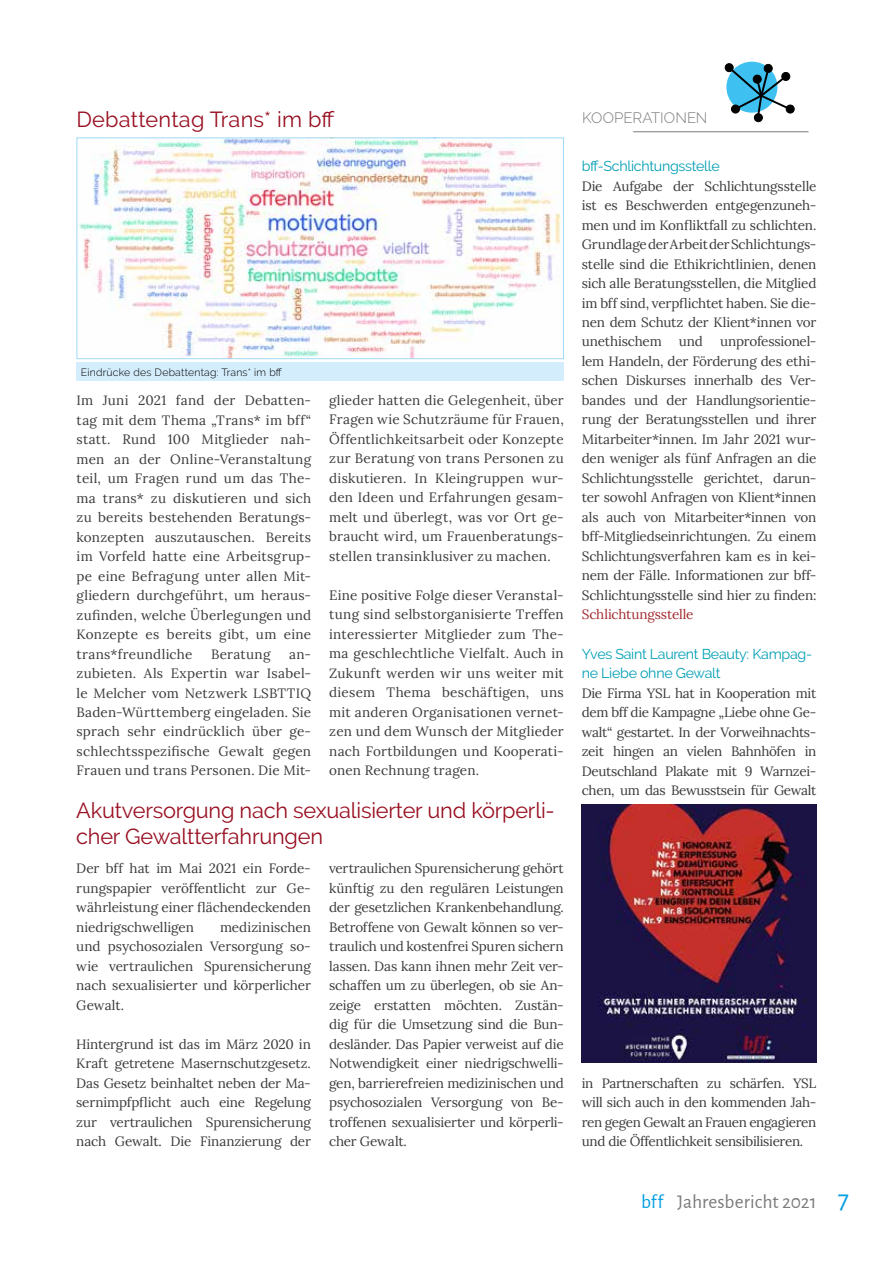
<style>
.page{position:relative;width:893px;height:1263px;background:#fff}
.page>*{position:absolute;margin:0;border:0;box-sizing:border-box;transform-origin:0 0}
.t1{font:21.75px/26.1px "Raleway";letter-spacing:-.01em;color:#980f21}
.t2{font:21.75px "Raleway";letter-spacing:.01em;color:#980f21}
.t3{font:19.5px "Alegreya Sans";color:#7a7b7a}
.t4{font:300 15px "Raleway";color:#7a7b7a}
.t5{font:14.25px/19.5px "Raleway";letter-spacing:-.02em;color:#009fb4}
.t6{font:13.5px/19.5px "Lora";letter-spacing:-.005em;color:#3a3a39;text-align:justify}
.t7{font:13.5px "Lora";letter-spacing:-.01em;color:#a22a2f}
.t8{font:13.5px "Lora";letter-spacing:.025em;color:#3a3a39}
.t9{font:300 10.5px "Raleway";letter-spacing:.02em;color:#000}
.s1{color:#009ee3}
.s2{font-size:27px;color:#009ee3}
</style>
<div class="page">
<img style="left:582px;top:804px;width:234px;height:259px">
<hr style="left:633px;top:131px;width:175px;height:1px;background:#7a7b7a">
<div style="left:725px;top:63px;width:8px;height:9px;border:1px solid #000;border-radius:50%"></div>
<div style="left:754px;top:114px;width:8px;height:8px;background:#000;border-radius:50%"></div>
<div style="left:754px;top:113px;width:9px;height:9px;border:1px solid #000;border-radius:50%"></div>
<div style="left:786px;top:105px;width:8px;height:8px;border:1px solid #000;border-radius:50%"></div>
<div style="left:764px;top:64px;width:8px;height:9px;border:1px solid #000;border-radius:50%"></div>
<svg style="left:726px;top:65px;width:67px;height:51px"></svg>
<img style="left:79px;top:139px;width:481px;height:218px">
<div style="left:77px;top:137px;width:487px;height:222px;border:1px solid #a1daf8"></div>
<div style="left:77px;top:362px;width:487px;height:19px;background:#d4edfc"></div>
<h1 class="t2" style="left:77px;top:106px;width:260px">Debattentag Trans* im bff</h1>
<p class="t9" style="left:81px;top:366px;width:203px">Eindrücke des Debattentag: Trans* im bff</p>
<p class="t6" style="left:77px;top:390px;width:236px">Im Juni 2021 fand der Debatten&shy;tag mit dem Thema „Trans* im bff“ statt. Rund 100 Mitglieder nah&shy;men an der Online-Veranstaltung teil, um Fragen rund um das The&shy;ma trans* zu diskutieren und sich zu bereits bestehenden Beratungs&shy;konzepten auszutauschen. Bereits im Vorfeld hatte eine Arbeitsgrup&shy;pe eine Befragung unter allen Mit&shy;gliedern durchgeführt, um heraus&shy;zufinden, welche Überlegungen und Konzepte es bereits gibt, um eine trans*freundliche</p>
<p class="t8" style="left:211px;top:643px;width:61px">Beratung</p>
<p class="t6" style="left:77px;top:643px;width:236px;text-indent:213px">an&shy;zubieten. Als Expertin war Isabel&shy;le Melcher vom Netzwerk LSBTTIQ Baden-Württemberg eingeladen. Sie sprach sehr eindrücklich über ge&shy;schlechtsspezifische Gewalt gegen Frauen und trans Personen. Die Mit-</p>
<p class="t6" style="left:329px;top:389px;width:236px">glieder hatten die Gelegenheit, über Fragen wie Schutzräume für Frauen, Öffentlichkeitsarbeit oder Konzepte zur Beratung von trans Personen zu diskutieren. In Kleingruppen wur&shy;den Ideen und Erfahrungen gesam&shy;melt und überlegt, was vor Ort ge&shy;braucht wird, um Frauenberatungs&shy;stellen transinklusiver zu machen.</p>
<p class="t6" style="left:329px;top:584px;width:236px">Eine positive Folge dieser Veranstal&shy;tung sind selbstorganisierte Treffen interessierter Mitglieder zum The&shy;ma geschlechtliche Vielfalt. Auch in Zukunft werden wir uns weiter mit diesem Thema beschäftigen, uns mit anderen Organisationen vernet&shy;zen und dem Wunsch der Mitglieder nach Fortbildungen und Kooperati&shy;onen Rechnung tragen.</p>
<h1 class="t1" style="left:76px;top:797px;width:480px">Akutversorgung nach sexualisierter und körperli&shy;cher Gewaltterfahrungen</h1>
<p class="t6" style="left:329px;top:858px;width:236px">vertraulichen Spurensicherung gehört künftig zu den regulären Leistungen der gesetzlichen Krankenbehandlung.<br>Betroffene von Gewalt können so ver&shy;traulich und kostenfrei Spuren sichern lassen. Das kann ihnen mehr Zeit ver&shy;schaffen um zu überlegen, ob sie An&shy;zeige erstatten möchten. Zustän&shy;dig für die Umsetzung sind die Bun&shy;desländer. Das Papier verweist auf die Notwendigkeit einer niedrigschwelli&shy;gen, barrierefreien medizinischen und psychosozialen Versorgung von Be&shy;troffenen sexualisierter und körperli&shy;cher Gewalt.</p>
<p class="t6" style="left:76px;top:858px;width:236px">Der bff hat im Mai 2021 ein Forde&shy;rungspapier veröffentlicht zur Ge&shy;währleistung einer flächendeckenden niedrigschwelligen</p>
<p class="t6" style="left:76px;top:916px;width:236px;text-indent:144px">medizinischen und psychosozialen Versorgung so&shy;wie vertraulichen Spurensicherung nach sexualisierter und körperlicher Gewalt.</p>
<p class="t6" style="left:76px;top:1033px;width:236px">Hintergrund ist das im März 2020 in Kraft getretene Masernschutzgesetz.<br>Das Gesetz beinhaltet neben der Ma&shy;sernimpfpflicht auch eine Regelung zur vertraulichen Spurensicherung nach Gewalt. Die Finanzierung der</p>
<p class="t4" style="left:582px;top:109px;width:127px">KOOPERATIONEN</p>
<p class="t5" style="left:582px;top:156px;width:139px">bff-Schlichtungsstelle</p>
<p class="t6" style="left:582px;top:175px;width:236px">Die Aufgabe der Schlichtungsstelle ist es Beschwerden entgegenzuneh&shy;men und im Konfliktfall zu schlichten.<br>Grundlage der Arbeit der Schlichtungs&shy;stelle sind die Ethikrichtlinien, denen sich alle Beratungsstellen, die Mitglied im bff sind, verpflichtet haben. Sie die&shy;nen dem Schutz der Klient*innen vor unethischem</p>
<p class="t6" style="left:582px;top:331px;width:236px;text-indent:138px">unprofessionel&shy;lem Handeln, der Förderung des ethi&shy;schen Diskurses innerhalb des Ver&shy;bandes und der Handlungsorientie&shy;rung der Beratungsstellen und ihrer Mitarbeiter*innen. Im Jahr 2021 wur&shy;den weniger als fünf Anfragen an die Schlichtungsstelle gerichtet, darun&shy;ter sowohl Anfragen von Klient*innen als auch von Mitarbeiter*innen von bff-Mitgliedseinrichtungen. Zu einem Schlichtungsverfahren kam es in kei&shy;nem der Fälle. Informationen zur bff-Schlichtungsstelle sind hier zu finden:</p>
<p class="t7" style="left:582px;top:604px;width:113px">Schlichtungsstelle</p>
<p class="t5" style="left:582px;top:644px;width:232px">Yves Saint Laurent Beauty: Kampag&shy;ne Liebe ohne Gewalt</p>
<p class="t6" style="left:582px;top:682px;width:236px">Die Firma YSL hat in Kooperation mit dem bff die Kampagne „Liebe ohne Ge&shy;walt“ gestartet. In der Vorweihnachts&shy;zeit hingen an vielen Bahnhöfen in Deutschland Plakate mit 9 Warnzei&shy;chen, um das Bewusstsein für Gewalt</p>
<p class="t6" style="left:679px;top:331px;width:26px">und</p>
<p class="t6" style="left:582px;top:1072px;width:236px">in Partnerschaften zu schärfen. YSL will sich auch in den kommenden Jah&shy;ren gegen Gewalt an Frauen engagieren und die Öffentlichkeit sensibilisieren.</p>
<h2 class="t3" style="left:641px;top:1188px;width:209px"><span class="s1">bff</span> Jahresbericht 2021 <span class="s2">7</span></h2>
</div>
